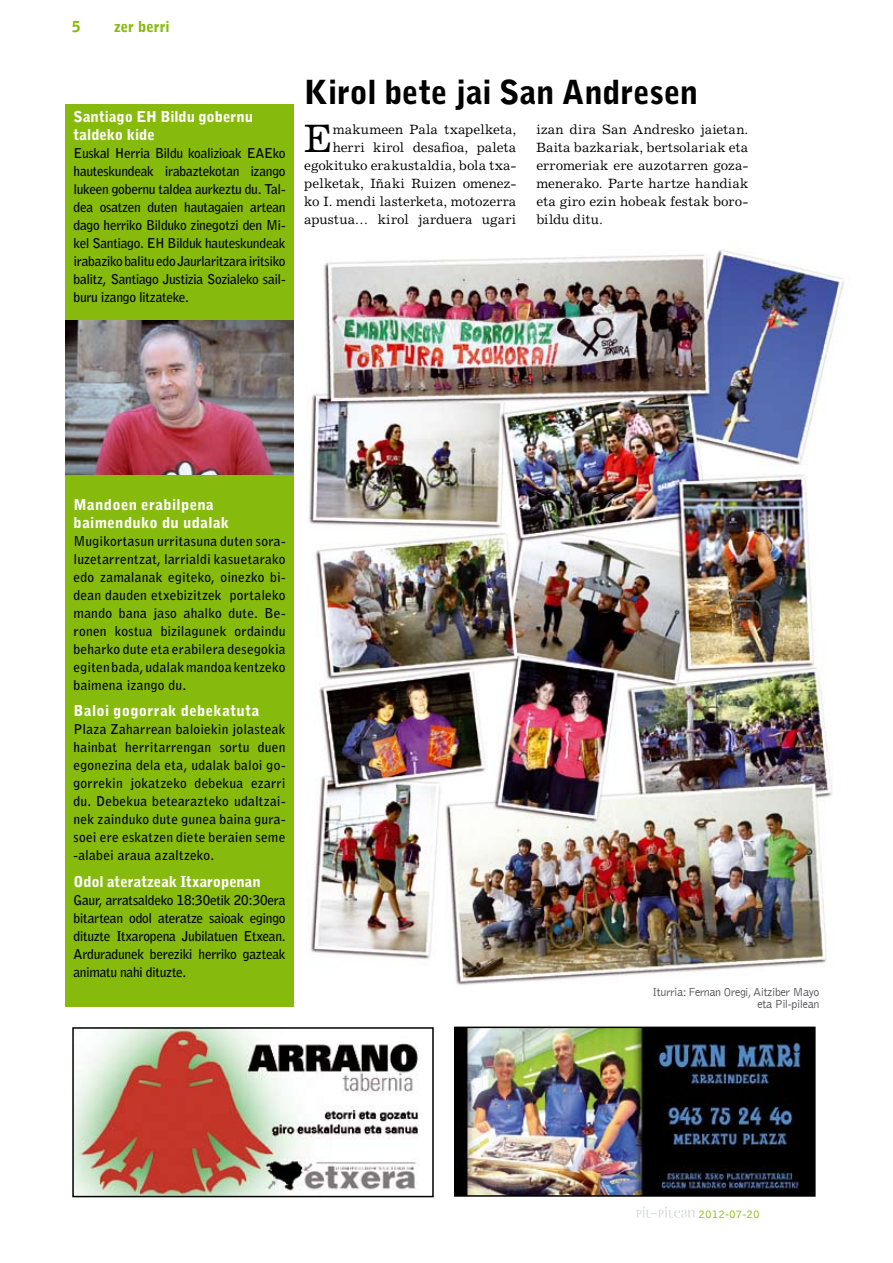
<style>
.page{position:relative;width:893px;height:1263px;background:#fff}
.page>*{position:absolute;margin:0;border:0;box-sizing:border-box;transform-origin:0 0}
.t1{font:39.75px "Excelsior";color:#000}
.t2{font:900 33px "Bell Gothic Std";letter-spacing:-.01em;color:#000}
.t3{font:18px "Times New Roman";color:#000}
.t4{font:900 15px/18px "Bell Gothic Std";letter-spacing:.01em;color:#fff}
.t5{font:900 15px "Bell Gothic Std";color:#86ba0d}
.t6{font:700 13.5px/18px "Bell Gothic Std";letter-spacing:-.01em;color:#000;text-align:justify}
.t7{font:13.5px/18px "Excelsior";letter-spacing:.005em;color:#000;text-align:right}
.t8{font:300 12px/12px "Bell Gothic";letter-spacing:-.03em;color:#4e4c50;text-align:right}
.t9{font:300 12px "Bell Gothic";color:#86ba0d}
</style>
<div class="page">
<img style="left:309px;top:249px;width:535px;height:736px">
<img style="left:75px;top:1030px;width:344px;height:164px">
<div style="left:72px;top:1027px;width:362px;height:170px;border:2px solid #000"></div>
<svg style="left:636px;top:1206px;width:59px;height:12px"></svg>
<img style="left:457px;top:1029px;width:356px;height:165px">
<div style="left:454px;top:1026px;width:362px;height:171px;border:2px solid #000"></div>
<div style="left:65px;top:104px;width:229px;height:903px;background:#86ba0d"></div>
<img style="left:65px;top:320px;width:229px;height:154px">
<p class="t5" style="left:72px;top:18px;width:10px">5</p>
<p class="t5" style="left:114px;top:18px;width:57px">zer berri</p>
<p class="t4" style="left:74px;top:108px;width:181px">Santiago EH Bildu gobernu taldeko kide</p>
<p class="t6" style="left:74px;top:144px;width:214px">Euskal Herria Bildu koalizioak EAEko hauteskundeak irabaztekotan izango lukeen gobernu taldea aurkeztu du. Tal&shy;dea osatzen duten hautagaien artean dago herriko Bilduko zinegotzi den Mi&shy;kel Santiago. EH Bilduk hauteskundeak irabaziko balitu edo Jaurlaritzara iritsiko balitz, Santiago Justizia Sozialeko sail&shy;buru izango litzateke.</p>
<h2 class="t2" style="left:304px;top:73px;width:395px">Kirol bete jai San Andresen</h2>
<h1 class="t1" style="left:304px;top:115px;width:30px">E</h1>
<p class="t7" style="left:304px;top:120px;width:214px">makumeen Pala txapelketa, herri kirol desafioa, paleta egokituko erakustaldia, bola txa&shy;pelketak, Iñaki Ruizen omenez&shy;ko I. mendi lasterketa, motozerra apustua… kirol jarduera ugari</p>
<p class="t7" style="left:536px;top:120px;width:214px;text-align:justify">izan dira San Andresko jaietan.<br>Baita bazkariak, bertsolariak eta erromeriak ere auzotarren goza&shy;menerako. Parte hartze handiak eta giro ezin hobeak festak boro&shy;bildu ditu.</p>
<h3 class="t3" style="left:555px;top:295px;width:7px">-</h3>
<p class="t4" style="left:74px;top:495px;width:157px">Mandoen erabilpena baimenduko du udalak</p>
<p class="t6" style="left:74px;top:532px;width:214px">Mugikortasun urritasuna duten sora&shy;luzetarrentzat, larrialdi kasuetarako edo zamalanak egiteko, oinezko bi&shy;dean dauden etxebizitzek portaleko mando bana jaso ahalko dute. Be&shy;ronen kostua bizilagunek ordaindu beharko dute eta erabilera desegokia egiten bada, udalak mandoa kentzeko baimena izango du.</p>
<p class="t4" style="left:74px;top:702px;width:187px">Baloi gogorrak debekatuta</p>
<p class="t6" style="left:74px;top:720px;width:214px">Plaza Zaharrean baloiekin jolasteak hainbat herritarrengan sortu duen egonezina dela eta, udalak baloi go&shy;gorrekin jokatzeko debekua ezarri du. Debekua betearazteko udaltzai&shy;nek zainduko dute gunea baina gura&shy;soei ere eskatzen diete beraien seme -alabei araua azaltzeko.</p>
<p class="t4" style="left:74px;top:872px;width:189px">Odol ateratzeak Itxaropenan</p>
<p class="t6" style="left:74px;top:891px;width:214px">Gaur, arratsaldeko 18:30etik 20:30era bitartean odol ateratze saioak egingo dituzte Itxaropena Jubilatuen Etxean.<br>Arduradunek bereziki herriko gazteak animatu nahi dituzte.</p>
<p class="t8" style="left:652px;top:986px;width:168px">Iturria: Fernan Oregi, Aitziber Mayo eta Pil-pilean</p>
<p class="t9" style="left:698px;top:1207px;width:63px">2012-07-20</p>
</div>
